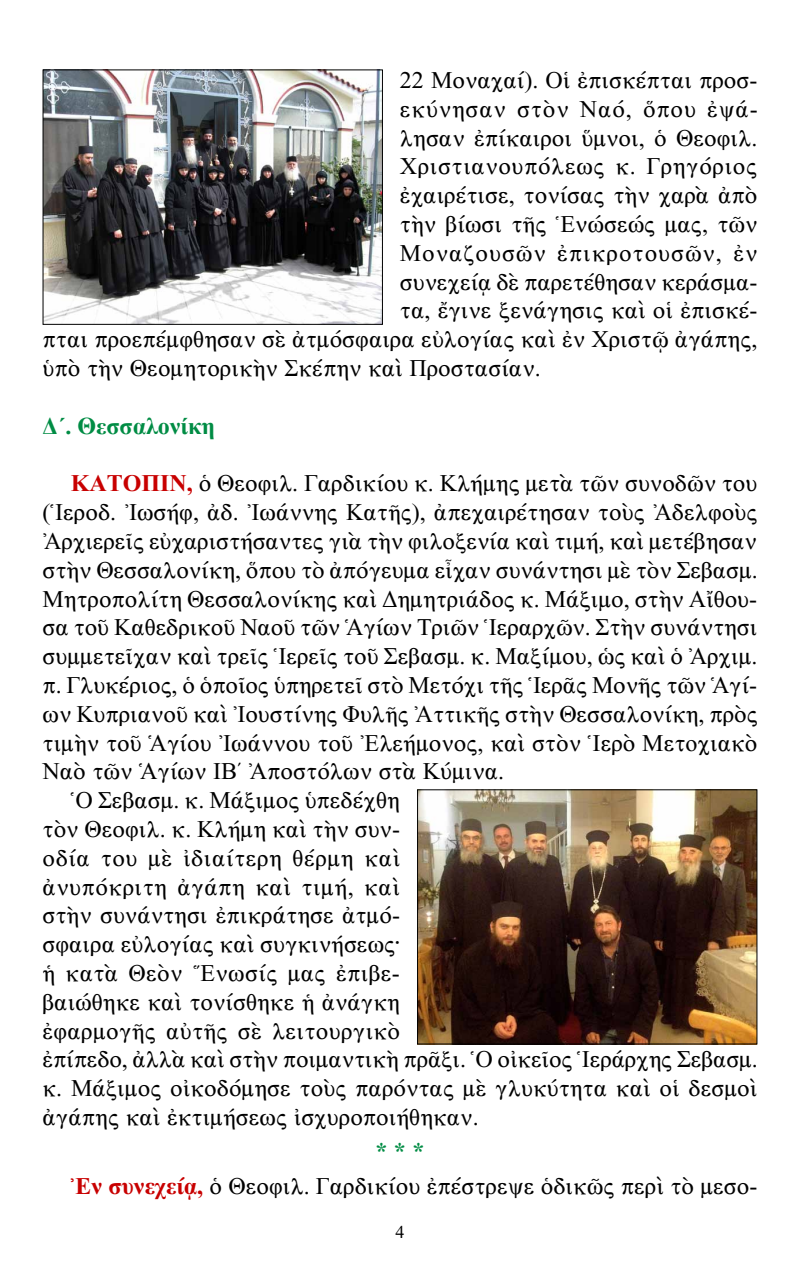
<style>
.page{position:relative;width:800px;height:1270px;background:#fff}
.page>*{position:absolute;margin:0;border:0;box-sizing:border-box;transform-origin:0 0}
.t1{font:24px "CTOS New Times Roman Test 1";color:#000}
.t2{font:24px "CTOS New Times Roman Test 1";letter-spacing:.025em;color:#000}
.t3{font:24px "CTOS New Times Roman Test 1";letter-spacing:.02em;color:#000}
.t4{font:24px "CTOS New Times Roman Test 1";letter-spacing:.04em;color:#000}
.t5{font:24px "CTOS New Times Roman Test 1";letter-spacing:.035em;color:#000}
.t6{font:700 24px "Times New Roman";color:#008c44}
.t7{font:24px "CTOS New Times Bold Test 1";color:#008c44}
.t8{font:18px "CTOS New Times Roman Test 1";color:#000}
.s1{font-family:"CTOS New Times Bold Test 1";color:#c80000}
</style>
<div class="page">
<img style="left:44px;top:71px;width:337px;height:252px">
<div style="left:42px;top:69px;width:341px;height:256px;border:1px solid #000"></div>
<img style="left:419px;top:791px;width:336px;height:251px">
<div style="left:417px;top:789px;width:340px;height:255px;border:1px solid #000"></div>
<p class="t1" style="left:400px;top:67px;width:359px">22 Μοναχαί). Οἱ ἐπισκέπται προσ-</p>
<p class="t5" style="left:400px;top:96px;width:359px">εκύνησαν στὸν Ναό, ὅπου ἐψά-</p>
<p class="t1" style="left:400px;top:125px;width:359px">λησαν ἐπίκαιροι ὕμνοι, ὁ Θεοφιλ.</p>
<p class="t2" style="left:400px;top:153px;width:358px">Χριστιανουπόλεως κ. Γρηγόριος</p>
<p class="t1" style="left:400px;top:182px;width:359px">ἐχαιρέτισε, τονίσας τὴν χαρὰ ἀπὸ</p>
<p class="t1" style="left:400px;top:211px;width:359px">τὴν βίωσι τῆς Ἑνώσεώς μας, τῶν</p>
<p class="t4" style="left:400px;top:240px;width:359px">Μοναζουσῶν ἐπικροτουσῶν, ἐν</p>
<p class="t1" style="left:400px;top:269px;width:359px">συνεχείᾳ δὲ παρετέθησαν κεράσμα-</p>
<p class="t1" style="left:400px;top:297px;width:359px">τα, ἔγινε ξενάγησις καὶ οἱ ἐπισκέ-</p>
<p class="t1" style="left:42px;top:326px;width:716px">πται προεπέμφθησαν σὲ ἀτμόσφαιρα εὐλογίας καὶ ἐν Χριστῷ ἀγάπης,</p>
<p class="t1" style="left:42px;top:355px;width:499px">ὑπὸ τὴν Θεομητορικὴν Σκέπην καὶ Προστασίαν.</p>
<p class="t6" style="left:42px;top:409px;width:174px">Δ΄. Θεσσαλονίκη</p>
<p class="t1" style="left:71px;top:470px;width:688px"><span class="s1">ΚΑΤΟΠΙΝ,</span> ὁ Θεοφιλ. Γαρδικίου κ. Κλήμης μετὰ τῶν συνοδῶν του</p>
<p class="t1" style="left:42px;top:499px;width:716px">(Ἱεροδ. Ἰωσήφ, ἀδ. Ἰωάννης Κατῆς), ἀπεχαιρέτησαν τοὺς Ἀδελφοὺς</p>
<p class="t1" style="left:42px;top:528px;width:715px">Ἀρχιερεῖς εὐχαριστήσαντες γιὰ τὴν φιλοξενία καὶ τιμή, καὶ μετέβησαν</p>
<p class="t1" style="left:42px;top:557px;width:716px">στὴν Θεσσαλονίκη, ὅπου τὸ ἀπόγευμα εἶχαν συνάντησι μὲ τὸν Σεβασμ.</p>
<p class="t1" style="left:42px;top:585px;width:716px">Μητροπολίτη Θεσσαλονίκης καὶ Δημητριάδος κ. Μάξιμο, στὴν Αἴθου-</p>
<p class="t1" style="left:42px;top:614px;width:716px">σα τοῦ Καθεδρικοῦ Ναοῦ τῶν Ἁγίων Τριῶν Ἱεραρχῶν. Στὴν συνάντησι</p>
<p class="t1" style="left:42px;top:643px;width:716px">συμμετεῖχαν καὶ τρεῖς Ἱερεῖς τοῦ Σεβασμ. κ. Μαξίμου, ὡς καὶ ὁ Ἀρχιμ.</p>
<p class="t1" style="left:42px;top:672px;width:716px">π. Γλυκέριος, ὁ ὁποῖος ὑπηρετεῖ στὸ Μετόχι τῆς Ἱερᾶς Μονῆς τῶν Ἁγί-</p>
<p class="t1" style="left:42px;top:701px;width:716px">ων Κυπριανοῦ καὶ Ἰουστίνης Φυλῆς Ἀττικῆς στὴν Θεσσαλονίκη, πρὸς</p>
<p class="t1" style="left:42px;top:729px;width:716px">τιμὴν τοῦ Ἁγίου Ἰωάννου τοῦ Ἐλεήμονος, καὶ στὸν Ἱερὸ Μετoχιακὸ</p>
<p class="t1" style="left:42px;top:758px;width:463px">Ναὸ τῶν Ἁγίων ΙΒ΄ Ἀποστόλων στὰ Κύμινα.</p>
<p class="t1" style="left:71px;top:787px;width:330px">Ὁ Σεβασμ. κ. Μάξιμος ὑπεδέχθη</p>
<p class="t1" style="left:42px;top:816px;width:359px">τὸν Θεοφιλ. κ. Κλήμη καὶ τὴν συν-</p>
<p class="t2" style="left:42px;top:845px;width:359px">οδία του μὲ ἰδιαίτερη θέρμη καὶ</p>
<p class="t3" style="left:42px;top:873px;width:359px">ἀνυπόκριτη ἀγάπη καὶ τιμή, καὶ</p>
<p class="t1" style="left:42px;top:902px;width:359px">στὴν συνάντησι ἐπικράτησε ἀτμό-</p>
<p class="t1" style="left:42px;top:931px;width:359px">σφαιρα εὐλογίας καὶ συγκινήσεως·</p>
<p class="t1" style="left:42px;top:960px;width:359px">ἡ κατὰ Θεὸν Ἕνωσίς μας ἐπιβε-</p>
<p class="t1" style="left:42px;top:989px;width:359px">βαιώθηκε καὶ τονίσθηκε ἡ ἀνάγκη</p>
<p class="t1" style="left:42px;top:1017px;width:359px">ἐφαρμογῆς αὐτῆς σὲ λειτουργικὸ</p>
<p class="t1" style="left:42px;top:1046px;width:716px">ἐπίπεδο, ἀλλὰ καὶ στὴν ποιμαντικὴ πρᾶξι. Ὁ οἰκεῖος Ἱεράρχης Σεβασμ.</p>
<p class="t1" style="left:42px;top:1075px;width:716px">κ. Μάξιμος οἰκοδόμησε τοὺς παρόντας μὲ γλυκύτητα καὶ οἱ δεσμοὶ</p>
<p class="t1" style="left:42px;top:1104px;width:437px">ἀγάπης καὶ ἐκτιμήσεως ἰσχυροποιήθηκαν.</p>
<p class="t7" style="left:375px;top:1138px;width:51px">* * *</p>
<p class="t1" style="left:71px;top:1173px;width:688px"><span class="s1">Ἐν συνεχείᾳ,</span> ὁ Θεοφιλ. Γαρδικίου ἐπέστρεψε ὁδικῶς περὶ τὸ μεσο-</p>
<p class="t8" style="left:395px;top:1222px;width:10px">4</p>
</div>
